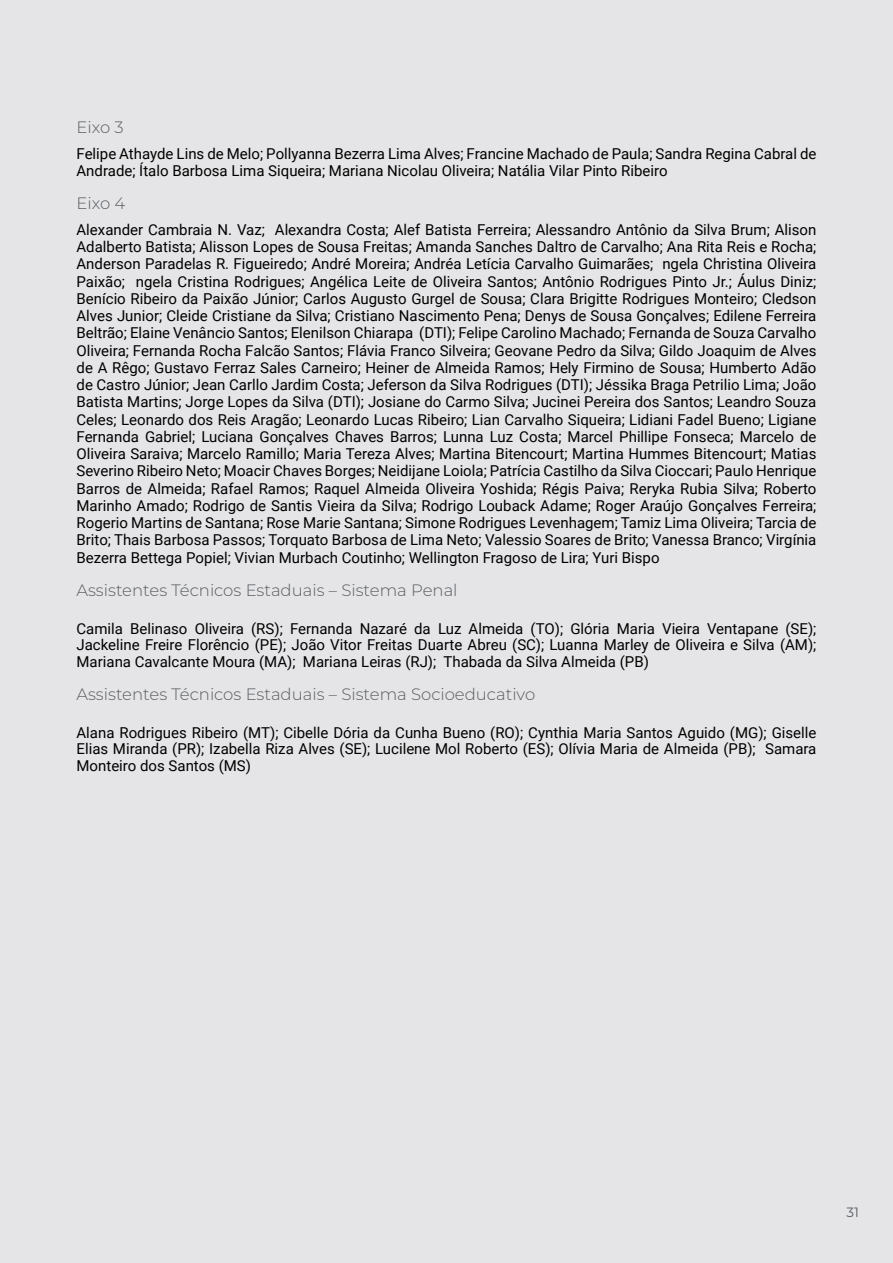
<style>
.page{position:relative;width:893px;height:1263px;background:#e5e5e7}
.page>*{position:absolute;margin:0;border:0;box-sizing:border-box;transform-origin:0 0}
.t1{font:300 16.5px "Montserrat";color:#585c61}
.t2{font:15px/17.2px "Roboto";color:#000;text-align:justify}
.t3{font:13.5px "Montserrat";color:#585c61}
</style>
<div class="page">
<p class="t1" style="left:77px;top:116px;width:49px">Eixo 3</p>
<p class="t2" style="left:77px;top:144px;width:741px">Felipe Athayde Lins de Melo; Pollyanna Bezerra Lima Alves; Francine Machado de Paula; Sandra Regina Cabral de<br>Andrade; Ítalo Barbosa Lima Siqueira; Mariana Nicolau Oliveira; Natália Vilar Pinto Ribeiro</p>
<p class="t1" style="left:77px;top:192px;width:50px">Eixo 4</p>
<p class="t2" style="left:77px;top:220px;width:741px">Alexander Cambraia N. Vaz; Alexandra Costa; Alef Batista Ferreira; Alessandro Antônio da Silva Brum; Alison Adalberto Batista; Alisson Lopes de Sousa Freitas; Amanda Sanches Daltro de Carvalho; Ana Rita Reis e Rocha; Anderson Paradelas R. Figueiredo; André Moreira; Andréa Letícia Carvalho Guimarães; ngela Christina Oliveira Paixão; ngela Cristina Rodrigues; Angélica Leite de Oliveira Santos; Antônio Rodrigues Pinto Jr.; Áulus Diniz; Benício Ribeiro da Paixão Júnior; Carlos Augusto Gurgel de Sousa; Clara Brigitte Rodrigues Monteiro; Cledson Alves Junior; Cleide Cristiane da Silva; Cristiano Nascimento Pena; Denys de Sousa Gonçalves; Edilene Ferreira Beltrão; Elaine Venâncio Santos; Elenilson Chiarapa (DTI); Felipe Carolino Machado; Fernanda de Souza Carvalho Oliveira; Fernanda Rocha Falcão Santos; Flávia Franco Silveira; Geovane Pedro da Silva; Gildo Joaquim de Alves de A Rêgo; Gustavo Ferraz Sales Carneiro; Heiner de Almeida Ramos; Hely Firmino de Sousa; Humberto Adão de Castro Júnior; Jean Carllo Jardim Costa; Jeferson da Silva Rodrigues (DTI); Jéssika Braga Petrilio Lima; João Batista Martins; Jorge Lopes da Silva (DTI); Josiane do Carmo Silva; Jucinei Pereira dos Santos; Leandro Souza Celes; Leonardo dos Reis Aragão; Leonardo Lucas Ribeiro; Lian Carvalho Siqueira; Lidiani Fadel Bueno; Ligiane Fernanda Gabriel; Luciana Gonçalves Chaves Barros; Lunna Luz Costa; Marcel Phillipe Fonseca; Marcelo de Oliveira Saraiva; Marcelo Ramillo; Maria Tereza Alves; Martina Bitencourt; Martina Hummes Bitencourt; Matias Severino Ribeiro Neto; Moacir Chaves Borges; Neidijane Loiola; Patrícia Castilho da Silva Cioccari; Paulo Henrique Barros de Almeida; Rafael Ramos; Raquel Almeida Oliveira Yoshida; Régis Paiva; Reryka Rubia Silva; Roberto Marinho Amado; Rodrigo de Santis Vieira da Silva; Rodrigo Louback Adame; Roger Araújo Gonçalves Ferreira; Rogerio Martins de Santana; Rose Marie Santana; Simone Rodrigues Levenhagem; Tamiz Lima Oliveira; Tarcia de Brito; Thais Barbosa Passos; Torquato Barbosa de Lima Neto; Valessio Soares de Brito; Vanessa Branco; Virgínia Bezerra Bettega Popiel; Vivian Murbach Coutinho; Wellington Fragoso de Lira; Yuri Bispo</p>
<p class="t1" style="left:77px;top:579px;width:383px">Assistentes Técnicos Estaduais – Sistema Penal</p>
<p class="t2" style="left:77px;top:620px;width:741px;line-height:16.5px">Camila Belinaso Oliveira (RS); Fernanda Nazaré da Luz Almeida (TO); Glória Maria Vieira Ventapane (SE); Jackeline Freire Florêncio (PE); João Vitor Freitas Duarte Abreu (SC); Luanna Marley de Oliveira e Silva (AM); Mariana Cavalcante Moura (MA); Mariana Leiras (RJ); Thabada da Silva Almeida (PB)</p>
<p class="t1" style="left:77px;top:683px;width:460px">Assistentes Técnicos Estaduais – Sistema Socioeducativo</p>
<p class="t2" style="left:77px;top:724px;width:741px;line-height:16.5px">Alana Rodrigues Ribeiro (MT); Cibelle Dória da Cunha Bueno (RO); Cynthia Maria Santos Aguido (MG); Giselle Elias Miranda (PR); Izabella Riza Alves (SE); Lucilene Mol Roberto (ES); Olívia Maria de Almeida (PB); Samara Monteiro dos Santos (MS)</p>
<p class="t3" style="left:846px;top:1203px;width:14px">31</p>
</div>
